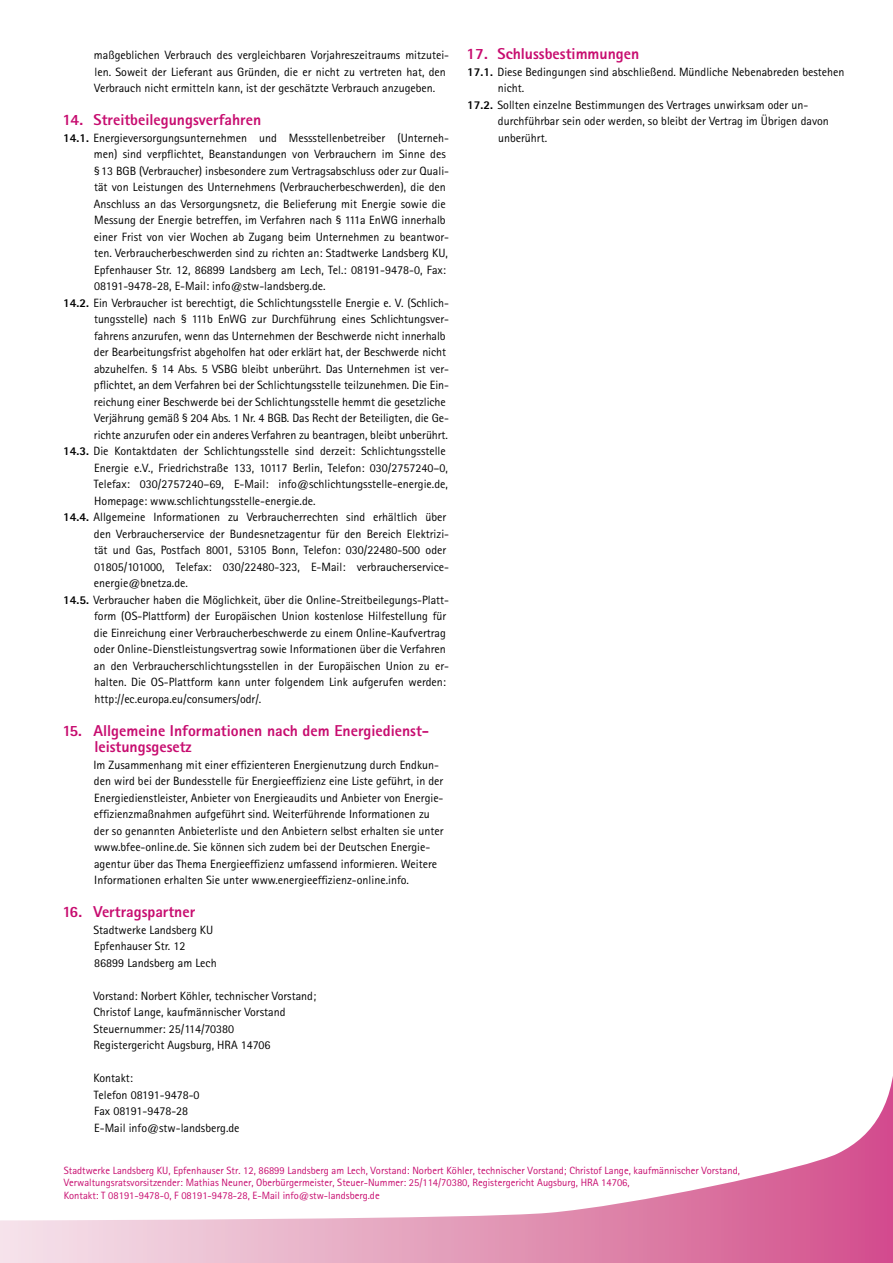
<style>
.page{position:relative;width:893px;height:1263px;background:#fff}
.page>*{position:absolute;margin:0;border:0;box-sizing:border-box;transform-origin:0 0}
.t1{font:800 15.75px/16.5px "Rotis Sans Serif Std";color:#c70c6f}
.t2{font:12px/16.5px "Rotis Sans Serif Std";color:#000}
.t3{font:10.5px/12.6px "Rotis Sans Serif Std";color:#c70c6f}
.s1{font-weight:800}
</style>
<div class="page">
<svg style="left:0;top:1076px;width:893px;height:187px"></svg>
<p class="t2" style="left:94px;top:47px;width:357px">maßgeblichen Verbrauch des vergleichbaren Vorjahreszeitraums mitzutei&shy;len. Soweit der Lieferant aus Gründen, die er nicht zu vertreten hat, den<br>Verbrauch nicht ermitteln kann, ist der geschätzte Verbrauch anzugeben.</p>
<h1 class="t1" style="left:63px;top:111px;width:200px">14. Streitbeilegungsverfahren</h1>
<p class="t2" style="left:63px;top:129px;width:387px"><span class="s1">14.1.</span> Energieversorgungsunternehmen und Messstellenbetreiber (Unterneh-</p>
<p class="t2" style="left:94px;top:146px;width:353px">men) sind verpflichtet, Beanstandungen von Verbrauchern im Sinne des</p>
<p class="t2" style="left:94px;top:162px;width:357px">§13 BGB (Verbraucher) insbesondere zum Vertragsabschluss oder zur Quali-</p>
<p class="t2" style="left:94px;top:179px;width:353px">tät von Leistungen des Unternehmens (Verbraucherbeschwerden), die den</p>
<p class="t2" style="left:94px;top:195px;width:353px">Anschluss an das Versorgungsnetz, die Belieferung mit Energie sowie die</p>
<p class="t2" style="left:94px;top:212px;width:353px">Messung der Energie betreffen, im Verfahren nach § 111a EnWG innerhalb</p>
<p class="t2" style="left:94px;top:228px;width:357px">einer Frist von vier Wochen ab Zugang beim Unternehmen zu beantwor-</p>
<p class="t2" style="left:94px;top:245px;width:355px">ten. Verbraucherbeschwerden sind zu richten an: Stadtwerke Landsberg KU,</p>
<p class="t2" style="left:94px;top:261px;width:353px">Epfenhauser Str. 12, 86899 Landsberg am Lech, Tel.: 08191-9478-0, Fax:</p>
<p class="t2" style="left:94px;top:278px;width:233px">08191-9478-28, E-Mail: info@stw-landsberg.de.</p>
<p class="t2" style="left:63px;top:294px;width:387px"><span class="s1">14.2.</span> Ein Verbraucher ist berechtigt, die Schlichtungsstelle Energie e. V. (Schlich-</p>
<p class="t2" style="left:94px;top:311px;width:357px">tungsstelle) nach § 111b EnWG zur Durchführung eines Schlichtungsver-</p>
<p class="t2" style="left:94px;top:327px;width:353px">fahrens anzurufen, wenn das Unternehmen der Beschwerde nicht innerhalb</p>
<p class="t2" style="left:94px;top:344px;width:354px">der Bearbeitungsfrist abgeholfen hat oder erklärt hat, der Beschwerde nicht</p>
<p class="t2" style="left:94px;top:360px;width:357px">abzuhelfen. § 14 Abs. 5 VSBG bleibt unberührt. Das Unternehmen ist ver-</p>
<p class="t2" style="left:94px;top:377px;width:357px">pflichtet, an dem Verfahren bei der Schlichtungsstelle teilzunehmen. Die Ein-</p>
<p class="t2" style="left:94px;top:393px;width:353px">reichung einer Beschwerde bei der Schlichtungsstelle hemmt die gesetzliche</p>
<p class="t2" style="left:94px;top:410px;width:356px">Verjährung gemäß § 204 Abs. 1 Nr. 4 BGB. Das Recht der Beteiligten, die Ge-</p>
<p class="t2" style="left:94px;top:426px;width:356px">richte anzurufen oder ein anderes Verfahren zu beantragen, bleibt unberührt.</p>
<p class="t2" style="left:63px;top:443px;width:384px"><span class="s1">14.3.</span> Die Kontaktdaten der Schlichtungsstelle sind derzeit: Schlichtungsstelle</p>
<p class="t2" style="left:94px;top:459px;width:355px">Energie e.V., Friedrichstraße 133, 10117 Berlin, Telefon: 030/2757240–0,</p>
<p class="t2" style="left:94px;top:476px;width:356px">Telefax: 030/2757240–69, E-Mail: info@schlichtungsstelle-energie.de,</p>
<p class="t2" style="left:94px;top:492px;width:223px">Homepage: www.schlichtungsstelle-energie.de.</p>
<p class="t2" style="left:63px;top:509px;width:385px"><span class="s1">14.4.</span> Allgemeine Informationen zu Verbraucherrechten sind erhältlich über</p>
<p class="t2" style="left:94px;top:525px;width:357px">den Verbraucherservice der Bundesnetzagentur für den Bereich Elektrizi-</p>
<p class="t2" style="left:94px;top:542px;width:354px">tät und Gas, Postfach 8001, 53105 Bonn, Telefon: 030/22480-500 oder</p>
<p class="t2" style="left:94px;top:558px;width:356px">01805/101000, Telefax: 030/22480-323, E-Mail: verbraucherservice-</p>
<p class="t2" style="left:94px;top:575px;width:95px">energie@bnetza.de.</p>
<p class="t2" style="left:63px;top:591px;width:387px"><span class="s1">14.5.</span> Verbraucher haben die Möglichkeit, über die Online-Streitbeilegungs-Platt-</p>
<p class="t2" style="left:94px;top:608px;width:354px">form (OS-Plattform) der Europäischen Union kostenlose Hilfestellung für</p>
<p class="t2" style="left:94px;top:624px;width:353px">die Einreichung einer Verbraucherbeschwerde zu einem Online-Kaufvertrag</p>
<p class="t2" style="left:94px;top:641px;width:353px">oder Online-Dienstleistungsvertrag sowie Informationen über die Verfahren</p>
<p class="t2" style="left:94px;top:657px;width:357px">an den Verbraucherschlichtungsstellen in der Europäischen Union zu er-</p>
<p class="t2" style="left:94px;top:674px;width:353px">halten. Die OS-Plattform kann unter folgendem Link aufgerufen werden:</p>
<p class="t2" style="left:94px;top:690px;width:169px">http://ec.europa.eu/consumers/odr/.</p>
<h1 class="t1" style="left:94px;top:722px;width:336px;text-indent:-32px">15. Allgemeine Informationen nach dem Energiedienst&shy;leistungsgesetz</h1>
<p class="t2" style="left:94px;top:756px;width:352px">Im Zusammenhang mit einer effizienteren Energienutzung durch Endkun&shy;den wird bei der Bundesstelle für Energieeffizienz eine Liste geführt, in der Energiedienstleister, Anbieter von Energieaudits und Anbieter von Energie&shy;effizienzmaßnahmen aufgeführt sind. Weiterführende Informationen zu der so genannten Anbieterliste und den Anbietern selbst erhalten sie unter www.bfee-online.de. Sie können sich zudem bei der Deutschen Energie&shy;agentur über das Thema Energieeffizienz umfassend informieren. Weitere Informationen erhalten Sie unter www.energieeffizienz-online.info.</p>
<h1 class="t1" style="left:63px;top:903px;width:134px">16. Vertragspartner</h1>
<p class="t2" style="left:94px;top:921px;width:125px">Stadtwerke Landsberg KU<br>Epfenhauser Str. 12<br>86899 Landsberg am Lech</p>
<p class="t2" style="left:94px;top:987px;width:224px">Vorstand: Norbert Köhler, technischer Vorstand; Christof Lange, kaufmännischer Vorstand Steuernummer: 25/114/70380<br>Registergericht Augsburg, HRA 14706</p>
<p class="t2" style="left:94px;top:1070px;width:148px">Kontakt:<br>Telefon 08191-9478-0<br>Fax 08191-9478-28<br>E-Mail info@stw-landsberg.de</p>
<h1 class="t1" style="left:466px;top:45px;width:174px">17. Schlussbestimmungen</h1>
<p class="t2" style="left:467px;top:63px;width:379px"><span class="s1">17.1.</span> Diese Bedingungen sind abschließend. Mündliche Nebenabreden bestehen</p>
<p class="t2" style="left:498px;top:80px;width:28px">nicht.</p>
<p class="t2" style="left:467px;top:96px;width:343px"><span class="s1">17.2.</span> Sollten einzelne Bestimmungen des Vertrages unwirksam oder un-</p>
<p class="t2" style="left:498px;top:113px;width:332px">durchführbar sein oder werden, so bleibt der Vertrag im Übrigen davon</p>
<p class="t2" style="left:498px;top:129px;width:51px">unberührt.</p>
<p class="t3" style="left:64px;top:1164px;width:678px">Stadtwerke Landsberg KU, Epfenhauser Str. 12, 86899 Landsberg am Lech, Vorstand: Norbert Köhler, technischer Vorstand; Christof Lange, kaufmännischer Vorstand,<br>Verwaltungsratsvorsitzender: Mathias Neuner, Oberbürgermeister, Steuer-Nummer: 25/114/70380, Registergericht Augsburg, HRA 14706,<br>Kontakt: T 08191-9478-0, F 08191-9478-28, E-Mail info@stw-landsberg.de</p>
</div>
